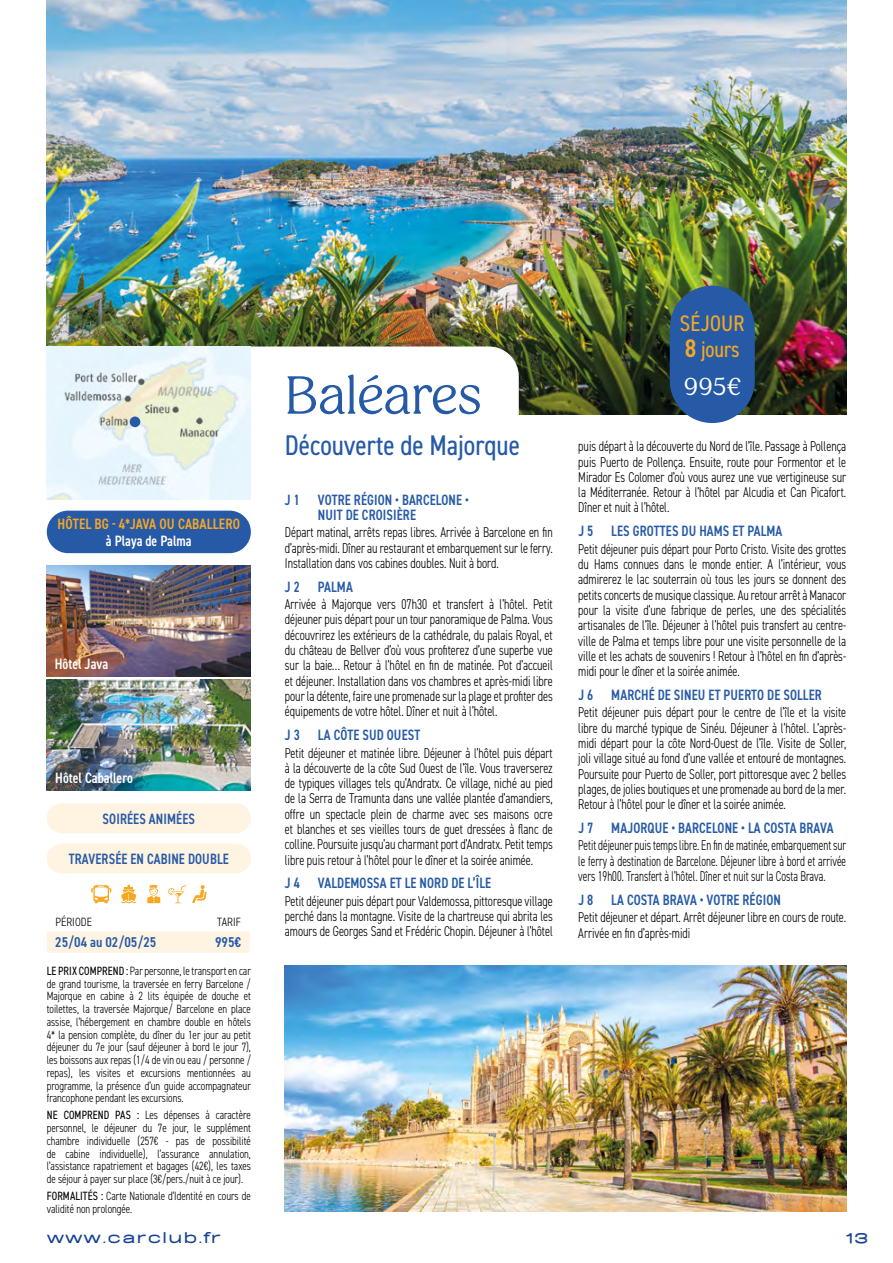
<style>
.page{position:relative;width:893px;height:1263px;background:#fff}
.page>*{position:absolute;margin:0;border:0;box-sizing:border-box;transform-origin:0 0}
.t1{font:300 52.5px "Peachi";color:#265aa6}
.t2{font:condensed 28.5px "DIN2014";color:#265aa6}
.t3{font:300 24px "Peachi";color:#fff}
.t4{font:condensed 22.5px/25.8px "DIN2014";letter-spacing:.01em;color:#f7a823}
.t5{font:900 16.5px "BD Sans";letter-spacing:.05em;color:#164194}
.t6{font:600 condensed 15px/15.3px "DIN2014";letter-spacing:.01em;color:#265aa6;scale:.9 1}
.t7{font:600 condensed 15px "DIN2014";color:#fff;scale:.94 1}
.t8{font:600 condensed 15px "DIN2014";letter-spacing:.01em;color:#f7a823;scale:.94 1}
.t9{font:300 condensed 14.25px/15.3px "DIN2014";color:#000;text-align:justify;scale:.9 1}
.t10{font:300 condensed 14.25px/15.3px "DIN2014";color:#000;text-align:justify;scale:.83 1}
.t11{font:600 condensed 14.25px "DIN2014";color:#265aa6}
.t12{font:300 condensed 12px/12.8px "DIN2014";color:#000;text-align:justify;scale:.94 1}
.t13{font:300 condensed 12px "DIN2014";color:#000}
.s1{font-weight:400}
.s2{font-weight:600;font-size:25.5px}
</style>
<div class="page">
<img style="left:47px;top:0;width:799px;height:414px">
<div style="left:180px;top:346px;width:339px;height:107px;background:#fff;border-radius:30px"></div>
<img style="left:47px;top:346px;width:204px;height:154px">
<div style="left:130px;top:416px;width:10px;height:11px;background:#265aa6;border-radius:50%"></div>
<svg style="left:168px;top:885px;width:18px;height:18px"></svg>
<svg style="left:147px;top:885px;width:13px;height:18px"></svg>
<svg style="left:192px;top:885px;width:15px;height:18px"></svg>
<svg style="left:91px;top:885px;width:20px;height:18px"></svg>
<svg style="left:121px;top:885px;width:16px;height:18px"></svg>
<img style="left:47px;top:566px;width:204px;height:110px">
<img style="left:47px;top:680px;width:204px;height:110px">
<img style="left:285px;top:965px;width:561px;height:247px">
<div style="left:47px;top:931px;width:203px;height:22px;background:#fff3e2"></div>
<div style="left:47px;top:803px;width:204px;height:30px;background:#fff3e2;border-radius:15px"></div>
<div style="left:47px;top:843px;width:204px;height:30px;background:#fff3e2;border-radius:15px"></div>
<div style="left:670px;top:286px;width:85px;height:137px;background:#265aa6;border-radius:43px"></div>
<div style="left:47px;top:511px;width:204px;height:42px;background:#265aa6;border-radius:21px"></div>
<p class="t8" style="left:58px;top:514px;width:196px">HÔTEL BG - 4*JAVA OU CABALLERO</p>
<p class="t7" style="left:106px;top:530px;width:93px">à Playa de Palma</p>
<p class="t7" style="left:55px;top:654px;width:58px">Hôtel Java</p>
<p class="t7" style="left:55px;top:768px;width:84px">Hôtel Caballero</p>
<p class="t6" style="left:103px;top:811px;width:104px">SOIRÉES ANIMÉES</p>
<p class="t6" style="left:69px;top:851px;width:179px">TRAVERSÉE EN CABINE DOUBLE</p>
<p class="t13" style="left:55px;top:914px;width:38px">PÉRIODE</p>
<p class="t13" style="left:217px;top:914px;width:25px">TARIF</p>
<p class="t11" style="left:55px;top:933px;width:103px">25/04 au 02/05/25</p>
<p class="t11" style="left:215px;top:933px;width:27px">995€</p>
<p class="t12" style="left:47px;top:964px;width:219px"><span class="s1">LE PRIX COMPREND :</span> Par personne, le transport en car de grand tourisme, la traversée en ferry Barcelone / Majorque en cabine à 2 lits équipée de douche et toilettes, la traversée Majorque/ Barcelone en place assise, l’hébergement en chambre double en hôtels 4* la pension complète, du dîner du 1er jour au petit déjeuner du 7e jour (sauf déjeuner à bord le jour 7), les boissons aux repas (1/4 de vin ou eau / personne / repas), les visites et excursions mentionnées au programme, la présence d’un guide accompagnateur francophone pendant les excursions.</p>
<p class="t12" style="left:47px;top:1109px;width:219px"><span class="s1">NE COMPREND PAS :</span> Les dépenses à caractère personnel, le déjeuner du 7e jour, le supplément chambre individuelle (257€ - pas de possibilité de cabine individuelle), l’assurance annulation, l’assistance rapatriement et bagages (42€), les taxes de séjour à payer sur place (3€/pers./nuit à ce jour).</p>
<p class="t12" style="left:47px;top:1189px;width:219px"><span class="s1">FORMALITÉS :</span> Carte Nationale d’Identité en cours de validité non prolongée.</p>
<h1 class="t1" style="left:285px;top:363px;width:198px">Baléares</h1>
<h2 class="t2" style="left:285px;top:426px;width:237px">Découverte de Majorque</h2>
<p class="t6" style="left:318px;top:491px;width:169px;text-indent:-33px">J 1 VOTRE RÉGION • BARCELONE •<br>NUIT DE CROISIÈRE</p>
<p class="t9" style="left:285px;top:525px;width:299px">Départ matinal, arrêts repas libres. Arrivée à Barcelone en fin d’après-midi. Dîner au restaurant et embarquement sur le ferry.<br>Installation dans vos cabines doubles. Nuit à bord.</p>
<p class="t6" style="left:285px;top:578px;width:77px">J 2 PALMA</p>
<p class="t9" style="left:285px;top:597px;width:299px">Arrivée à Majorque vers 07h30 et transfert à l’hôtel. Petit déjeuner puis départ pour un tour panoramique de Palma. Vous découvrirez les extérieurs de la cathédrale, du palais Royal, et du château de Bellver d’où vous profiterez d’une superbe vue sur la baie… Retour à l’hôtel en fin de matinée. Pot d’accueil et déjeuner. Installation dans vos chambres et après-midi libre pour la détente, faire une promenade sur la plage et profiter des équipements de votre hôtel. Dîner et nuit à l’hôtel.</p>
<p class="t6" style="left:285px;top:727px;width:152px">J 3 LA CÔTE SUD OUEST</p>
<p class="t9" style="left:285px;top:745px;width:299px">Petit déjeuner et matinée libre. Déjeuner à l’hôtel puis départ à la découverte de la côte Sud Ouest de l’île. Vous traverserez de typiques villages tels qu’Andratx. Ce village, niché au pied de la Serra de Tramunta dans une vallée plantée d’amandiers, offre un spectacle plein de charme avec ses maisons ocre et blanches et ses vieilles tours de guet dressées à flanc de colline. Poursuite jusqu’au charmant port d’Andratx. Petit temps libre puis retour à l’hôtel pour le dîner et la soirée animée.</p>
<p class="t6" style="left:285px;top:875px;width:231px">J 4 VALDEMOSSA ET LE NORD DE L’ÎLE</p>
<p class="t9" style="left:285px;top:893px;width:299px">Petit déjeuner puis départ pour Valdemossa, pittoresque village perché dans la montagne. Visite de la chartreuse qui abrita les amours de Georges Sand et Frédéric Chopin. Déjeuner à l’hôtel</p>
<h3 class="t4" style="left:680px;top:310px;width:66px">SÉJOUR<br><span class="s2">8</span> jours</h3>
<h3 class="t3" style="left:684px;top:372px;width:58px">995€</h3>
<p class="t9" style="left:578px;top:439px;width:299px">puis départ à la découverte du Nord de l’île. Passage à Pollença puis Puerto de Pollença. Ensuite, route pour Formentor et le Mirador Es Colomer d’où vous aurez une vue vertigineuse sur la Méditerranée. Retour à l’hôtel par Alcudia et Can Picafort.<br>Dîner et nuit à l’hôtel.</p>
<p class="t6" style="left:578px;top:523px;width:228px">J 5 LES GROTTES DU HAMS ET PALMA</p>
<p class="t9" style="left:578px;top:541px;width:299px">Petit déjeuner puis départ pour Porto Cristo. Visite des grottes du Hams connues dans le monde entier. A l’intérieur, vous admirerez le lac souterrain où tous les jours se donnent des petits concerts de musique classique. Au retour arrêt à Manacor pour la visite d’une fabrique de perles, une des spécialités artisanales de l’île. Déjeuner à l’hôtel puis transfert au centre&shy;ville de Palma et temps libre pour une visite personnelle de la ville et les achats de souvenirs ! Retour à l’hôtel en fin d’après&shy;midi pour le dîner et la soirée animée.</p>
<p class="t6" style="left:578px;top:687px;width:272px">J 6 MARCHÉ DE SINEU ET PUERTO DE SOLLER</p>
<p class="t9" style="left:578px;top:705px;width:299px">Petit déjeuner puis départ pour le centre de l’île et la visite libre du marché typique de Sinéu. Déjeuner à l’hôtel. L’après&shy;midi départ pour la côte Nord-Ouest de l’île. Visite de Soller, joli village situé au fond d’une vallée et entouré de montagnes.<br>Poursuite pour Puerto de Soller, port pittoresque avec 2 belles plages, de jolies boutiques et une promenade au bord de la mer.<br>Retour à l’hôtel pour le dîner et la soirée animée.</p>
<p class="t6" style="left:578px;top:820px;width:285px">J 7 MAJORQUE • BARCELONE • LA COSTA BRAVA</p>
<p class="t10" style="left:578px;top:838px;width:324px">Petit déjeuner puis temps libre. En fin de matinée, embarquement sur le ferry à destination de Barcelone. Déjeuner libre à bord et arrivée vers 19h00. Transfert à l’hôtel. Dîner et nuit sur la Costa Brava.</p>
<p class="t6" style="left:578px;top:891px;width:226px">J 8 LA COSTA BRAVA • VOTRE RÉGION</p>
<p class="t9" style="left:578px;top:910px;width:299px">Petit déjeuner et départ. Arrêt déjeuner libre en cours de route.<br>Arrivée en fin d’après-midi</p>
<p class="t5" style="left:47px;top:1230px;width:176px">www.carclub.fr</p>
<p class="t5" style="left:846px;top:1230px;width:24px">13</p>
</div>
